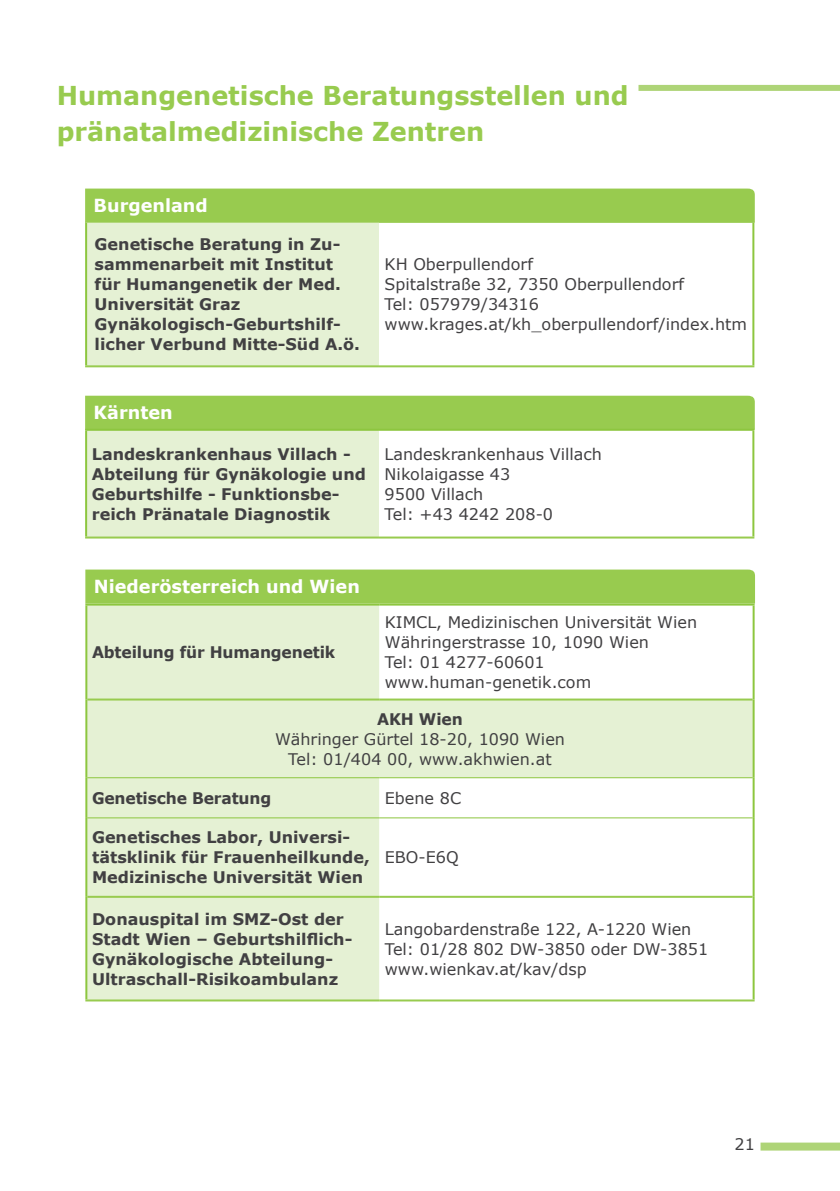
<style>
.page{position:relative;width:840px;height:1191px;background:#fff}
.page>*{position:absolute;margin:0;border:0;box-sizing:border-box;transform-origin:0 0}
.t1{font:700 26px/36px "Verdana";color:#98cb4f}
.t2{font:700 18px "Verdana";color:#fff}
.t3{font:700 16px/20px "Verdana";color:#414042}
.t4{font:16px/20px "Verdana";color:#414042}
</style>
<div class="page">
<div style="left:764px;top:1142px;width:75px;height:8px;background:#aed477"></div>
<div style="left:638px;top:85px;width:201px;height:6px;background:#aed477"></div>
<div style="left:85px;top:189px;width:669px;height:33px;background:#98cb4f"></div>
<div style="left:86px;top:222px;width:293px;height:144px;background:#e5f1d4"></div>
<hr style="left:85px;top:223px;width:2px;height:142px;background:#8dc63f">
<hr style="left:752px;top:223px;width:2px;height:142px;background:#8dc63f">
<hr style="left:85px;top:365px;width:294px;height:2px;background:#98cb4f">
<hr style="left:379px;top:365px;width:375px;height:2px;background:#98cb4f">
<hr style="left:85px;top:222px;width:294px;height:1px;background:#98cb4f">
<hr style="left:379px;top:222px;width:375px;height:1px;background:#98cb4f">
<div style="left:85px;top:396px;width:669px;height:33px;background:#98cb4f"></div>
<div style="left:86px;top:430px;width:293px;height:107px;background:#e5f1d4"></div>
<hr style="left:85px;top:429px;width:294px;height:2px;background:#8dc63f">
<hr style="left:85px;top:431px;width:2px;height:105px;background:#8dc63f">
<hr style="left:379px;top:429px;width:375px;height:2px;background:#8dc63f">
<hr style="left:752px;top:431px;width:2px;height:105px;background:#8dc63f">
<hr style="left:85px;top:536px;width:294px;height:2px;background:#98cb4f">
<hr style="left:379px;top:536px;width:375px;height:2px;background:#98cb4f">
<div style="left:85px;top:569px;width:669px;height:34px;background:#98cb4f"></div>
<svg style="left:87px;top:605px;width:665px;height:394px;fill:#e5f1d4"></svg>
<hr style="left:85px;top:603px;width:294px;height:2px;background:#8dc63f">
<hr style="left:85px;top:605px;width:2px;height:94px;background:#8dc63f">
<hr style="left:379px;top:603px;width:375px;height:2px;background:#8dc63f">
<hr style="left:752px;top:605px;width:2px;height:94px;background:#8dc63f">
<hr style="left:85px;top:699px;width:2px;height:78px;background:#8dc63f">
<hr style="left:752px;top:699px;width:2px;height:78px;background:#8dc63f">
<hr style="left:752px;top:777px;width:2px;height:41px;background:#8dc63f">
<hr style="left:85px;top:818px;width:2px;height:78px;background:#8dc63f">
<hr style="left:752px;top:818px;width:2px;height:78px;background:#8dc63f">
<hr style="left:85px;top:896px;width:2px;height:103px;background:#8dc63f">
<hr style="left:752px;top:896px;width:2px;height:103px;background:#8dc63f">
<hr style="left:87px;top:698px;width:292px;height:2px;background:#98cb4f">
<hr style="left:379px;top:698px;width:373px;height:2px;background:#98cb4f">
<hr style="left:87px;top:895px;width:292px;height:2px;background:#98cb4f">
<hr style="left:379px;top:895px;width:373px;height:2px;background:#98cb4f">
<hr style="left:85px;top:999px;width:294px;height:2px;background:#98cb4f">
<hr style="left:379px;top:999px;width:375px;height:2px;background:#98cb4f">
<hr style="left:87px;top:777px;width:292px;height:1px;background:#8dc63f">
<hr style="left:379px;top:777px;width:373px;height:1px;background:#8dc63f">
<hr style="left:87px;top:817px;width:292px;height:1px;background:#8dc63f">
<hr style="left:379px;top:817px;width:373px;height:1px;background:#8dc63f">
<hr style="left:85px;top:777px;width:2px;height:41px;background:#8dc63f">
<h1 class="t1" style="left:57px;top:78px;width:573px">Humangenetische Beratungsstellen und pränatalmedizinische Zentren</h1>
<p class="t2" style="left:94px;top:194px;width:116px">Burgenland</p>
<p class="t3" style="left:95px;top:235px;width:267px">Genetische Beratung in Zu&shy;sammenarbeit mit Institut für Humangenetik der Med.<br>Universität Graz<br>Gynäkologisch-Geburtshilf&shy;licher Verbund Mitte-Süd A.ö.</p>
<p class="t4" style="left:384px;top:254px;width:364px">KH Oberpullendorf<br>Spitalstraße 32, 7350 Oberpullendorf<br>Tel: 057979/34316 www.krages.at/kh_oberpullendorf/index.htm</p>
<p class="t2" style="left:94px;top:401px;width:81px">Kärnten</p>
<p class="t3" style="left:92px;top:444px;width:275px">Landeskrankenhaus Villach -<br>Abteilung für Gynäkologie und<br>Geburtshilfe - Funktionsbe&shy;reich Pränatale Diagnostik</p>
<p class="t4" style="left:384px;top:444px;width:219px">Landeskrankenhaus Villach<br>Nikolaigasse 43<br>9500 Villach<br>Tel: +43 4242 208-0</p>
<p class="t2" style="left:94px;top:575px;width:267px">Niederösterreich und Wien</p>
<p class="t4" style="left:384px;top:612px;width:313px">KIMCL, Medizinischen Universität Wien<br>Währingerstrasse 10, 1090 Wien<br>Tel: 01 4277-60601 www.human-genetik.com</p>
<p class="t3" style="left:377px;top:709px;width:87px">AKH Wien</p>
<p class="t4" style="left:275px;top:729px;width:291px;text-align:center">Währinger Gürtel 18-20, 1090 Wien<br>Tel: 01/404 00, www.akhwien.at</p>
<p class="t3" style="left:92px;top:642px;width:245px">Abteilung für Humangenetik</p>
<p class="t3" style="left:92px;top:788px;width:181px">Genetische Beratung</p>
<p class="t4" style="left:384px;top:788px;width:78px">Ebene 8C</p>
<p class="t3" style="left:92px;top:827px;width:279px">Genetisches Labor, Universi&shy;tätsklinik für Frauenheilkunde,<br>Medizinische Universität Wien</p>
<p class="t4" style="left:384px;top:847px;width:75px">EBO-E6Q</p>
<p class="t3" style="left:92px;top:909px;width:262px">Donauspital im SMZ-Ost der<br>Stadt Wien – Geburtshilflich-<br>Gynäkologische Abteilung-<br>Ultraschall-Risikoambulanz</p>
<p class="t4" style="left:384px;top:918px;width:325px">Langobardenstraße 122, A-1220 Wien<br>Tel: 01/28 802 DW-3850 oder DW-3851 www.wienkav.at/kav/dsp</p>
<p class="t4" style="left:734px;top:1134px;width:22px">21</p>
</div>
